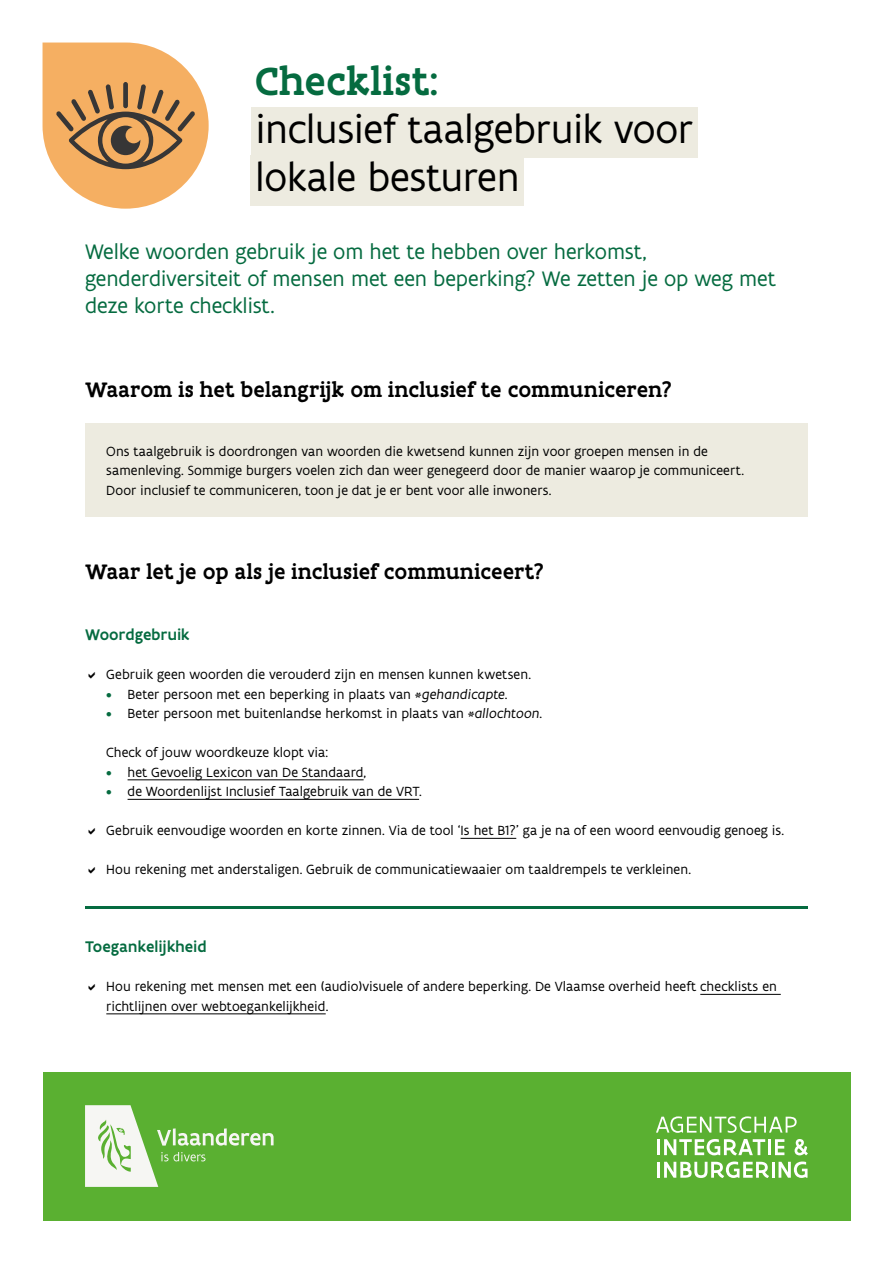
<style>
.page{position:relative;width:893px;height:1263px;background:#fff}
.page>*{position:absolute;margin:0;border:0;box-sizing:border-box;transform-origin:0 0}
.t1{font:42px/48px "Flanders Art Sans";letter-spacing:-.01em;color:#000}
.t2{font:500 42px "Flanders Art Serif";letter-spacing:.01em;color:#056b40}
.t3{font:22.5px/27px "Flanders Art Sans";letter-spacing:-.005em;color:#056b40}
.t4{font:500 22.5px "Flanders Art Serif";letter-spacing:.005em;color:#000}
.t5{font:500 16.5px "Flanders Art Sans";letter-spacing:.01em;color:#056b40}
.t6{font:14.25px/19.5px "Flanders Art Sans";letter-spacing:.005em;color:#000}
.s1{font-size:15px;color:#056b40}
.s2{font-style:italic}
</style>
<div class="page">
<div style="left:85px;top:423px;width:723px;height:94px;background:#edebe0"></div>
<hr style="left:85px;top:907px;width:723px;height:2px;background:#056b40">
<hr style="left:128px;top:779px;width:236px;height:1px;background:#000">
<hr style="left:128px;top:799px;width:291px;height:1px;background:#000">
<hr style="left:461px;top:838px;width:55px;height:1px;background:#000">
<hr style="left:700px;top:994px;width:81px;height:1px;background:#000">
<hr style="left:106px;top:1013px;width:220px;height:1px;background:#000">
<div style="left:43px;top:1071px;width:807px;height:149px;background:#5ab031"></div>
<svg style="left:656px;top:1116px;width:141px;height:17px"></svg>
<hr style="left:657px;top:1139px;width:3px;height:16px;background:#fff">
<svg style="left:664px;top:1139px;width:101px;height:16px"></svg>
<hr style="left:768px;top:1139px;width:3px;height:16px;background:#fff">
<svg style="left:775px;top:1139px;width:9px;height:16px"></svg>
<svg style="left:795px;top:1139px;width:13px;height:16px"></svg>
<hr style="left:657px;top:1162px;width:3px;height:16px;background:#fff">
<svg style="left:664px;top:1161px;width:143px;height:17px"></svg>
<svg style="left:85px;top:1105px;width:189px;height:82px"></svg>
<div style="left:251px;top:108px;width:447px;height:50px;background:#edebe0"></div>
<div style="left:251px;top:156px;width:273px;height:50px;background:#edebe0"></div>
<svg style="left:43px;top:43px;width:166px;height:166px"></svg>
<h1 class="t2" style="left:255px;top:55px;width:185px">Checklist:</h1>
<h1 class="t1" style="left:255px;top:105px;width:440px">inclusief taalgebruik voor lokale besturen</h1>
<h2 class="t3" style="left:85px;top:238px;width:692px">Welke woorden gebruik je om het te hebben over herkomst, genderdiversiteit of mensen met een beperking? We zetten je op weg met deze korte checklist.</h2>
<h2 class="t4" style="left:85px;top:375px;width:588px">Waarom is het belangrijk om inclusief te communiceren?</h2>
<p class="t6" style="left:106px;top:441px;width:639px">Ons taalgebruik is doordrongen van woorden die kwetsend kunnen zijn voor groepen mensen in de samenleving. Sommige burgers voelen zich dan weer genegeerd door de manier waarop je communiceert.<br>Door inclusief te communiceren, toon je dat je er bent voor alle inwoners.</p>
<h2 class="t4" style="left:85px;top:557px;width:460px">Waar let je op als je inclusief communiceert?</h2>
<p class="t5" style="left:85px;top:625px;width:106px">Woordgebruik</p>
<p class="t6" style="left:106px;top:665px;width:426px">Gebruik geen woorden die verouderd zijn en mensen kunnen kwetsen.</p>
<p class="t6" style="left:106px;top:684px;width:403px"><span class="s1">•</span> Beter persoon met een beperking in plaats van <span class="s2">*gehandicapte</span>.</p>
<p class="t6" style="left:106px;top:704px;width:437px"><span class="s1">•</span> Beter persoon met buitenlandse herkomst in plaats van <span class="s2">*allochtoon</span>.</p>
<p class="t6" style="left:106px;top:743px;width:223px">Check of jouw woordkeuze klopt via:</p>
<p class="t6" style="left:106px;top:762px;width:262px"><span class="s1">•</span> het Gevoelig Lexicon van De Standaard,</p>
<p class="t6" style="left:106px;top:782px;width:317px"><span class="s1">•</span> de Woordenlijst Inclusief Taalgebruik van de VRT.</p>
<p class="t6" style="left:106px;top:821px;width:679px">Gebruik eenvoudige woorden en korte zinnen. Via de tool ‘Is het B1?’ ga je na of een woord eenvoudig genoeg is.</p>
<p class="t6" style="left:106px;top:860px;width:586px">Hou rekening met anderstaligen. Gebruik de communicatiewaaier om taaldrempels te verkleinen.</p>
<p class="t5" style="left:85px;top:937px;width:123px">Toegankelijkheid</p>
<p class="t6" style="left:106px;top:977px;width:672px">Hou rekening met mensen met een (audio)visuele of andere beperking. De Vlaamse overheid heeft checklists en richtlijnen over webtoegankelijkheid.</p>
</div>
